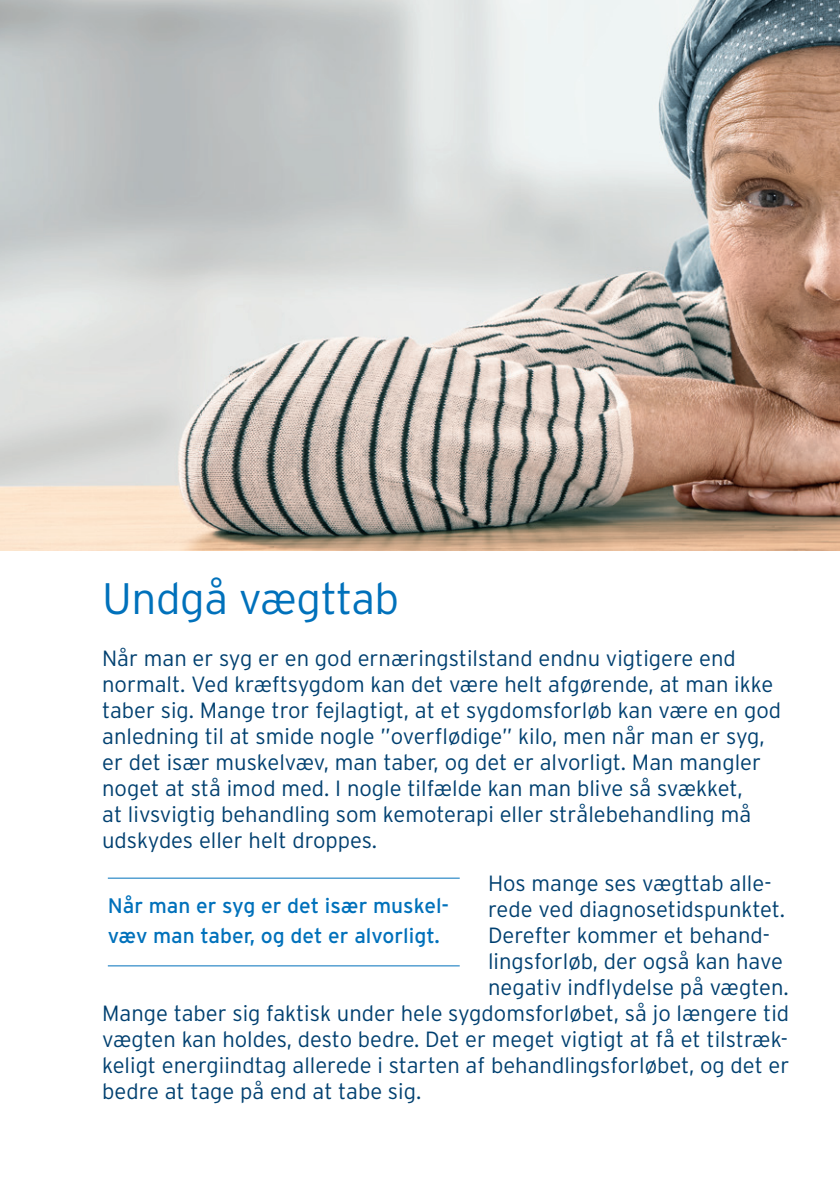
<style>
.page{position:relative;width:840px;height:1191px;background:#fff}
.page>*{position:absolute;margin:0;border:0;box-sizing:border-box;transform-origin:0 0}
.t1{font:300 44px "Interstate";letter-spacing:-.01em;color:#0071bb}
.t2{font:300 22px/26px "Interstate";color:#004070}
.t3{font:21px/30px "Interstate";color:#0071bb}
</style>
<div class="page">
<hr style="left:108px;top:877px;width:351px;height:1px;background:#0071bb">
<hr style="left:108px;top:965px;width:351px;height:1px;background:#0071bb">
<img style="left:0;top:0;width:839px;height:550px">
<h1 class="t1" style="left:102px;top:574px;width:298px">Undgå vægttab</h1>
<p class="t2" style="left:102px;top:645px;width:680px">Når man er syg er en god ernæringstilstand endnu vigtigere end normalt. Ved kræftsygdom kan det være helt afgørende, at man ikke taber sig. Mange tror fejlagtigt, at et sygdomsforløb kan være en god anledning til at smide nogle ”overflødige” kilo, men når man er syg, er det især muskelvæv, man taber, og det er alvorligt. Man mangler noget at stå imod med. I nogle tilfælde kan man blive så svækket,<br>at livsvigtig behandling som kemoterapi eller strålebehandling må udskydes eller helt droppes.</p>
<p class="t2" style="left:488px;top:870px;width:285px">Hos mange ses vægttab alle-</p>
<p class="t2" style="left:488px;top:896px;width:298px">rede ved diagnosetidspunktet.</p>
<p class="t2" style="left:488px;top:922px;width:283px">Derefter kommer et behand-</p>
<p class="t2" style="left:488px;top:948px;width:296px">lingsforløb, der også kan have</p>
<p class="t2" style="left:488px;top:974px;width:302px">negativ indflydelse på vægten.</p>
<p class="t2" style="left:102px;top:1000px;width:688px">Mange taber sig faktisk under hele sygdomsforløbet, så jo længere tid</p>
<p class="t2" style="left:102px;top:1026px;width:687px">vægten kan holdes, desto bedre. Det er meget vigtigt at få et tilstræk-</p>
<p class="t2" style="left:102px;top:1052px;width:688px">keligt energiindtag allerede i starten af behandlingsforløbet, og det er</p>
<p class="t2" style="left:102px;top:1078px;width:320px">bedre at tage på end at tabe sig.</p>
<p class="t3" style="left:108px;top:890px;width:342px">Når man er syg er det især muskel&shy;væv man taber, og det er alvorligt.</p>
</div>
